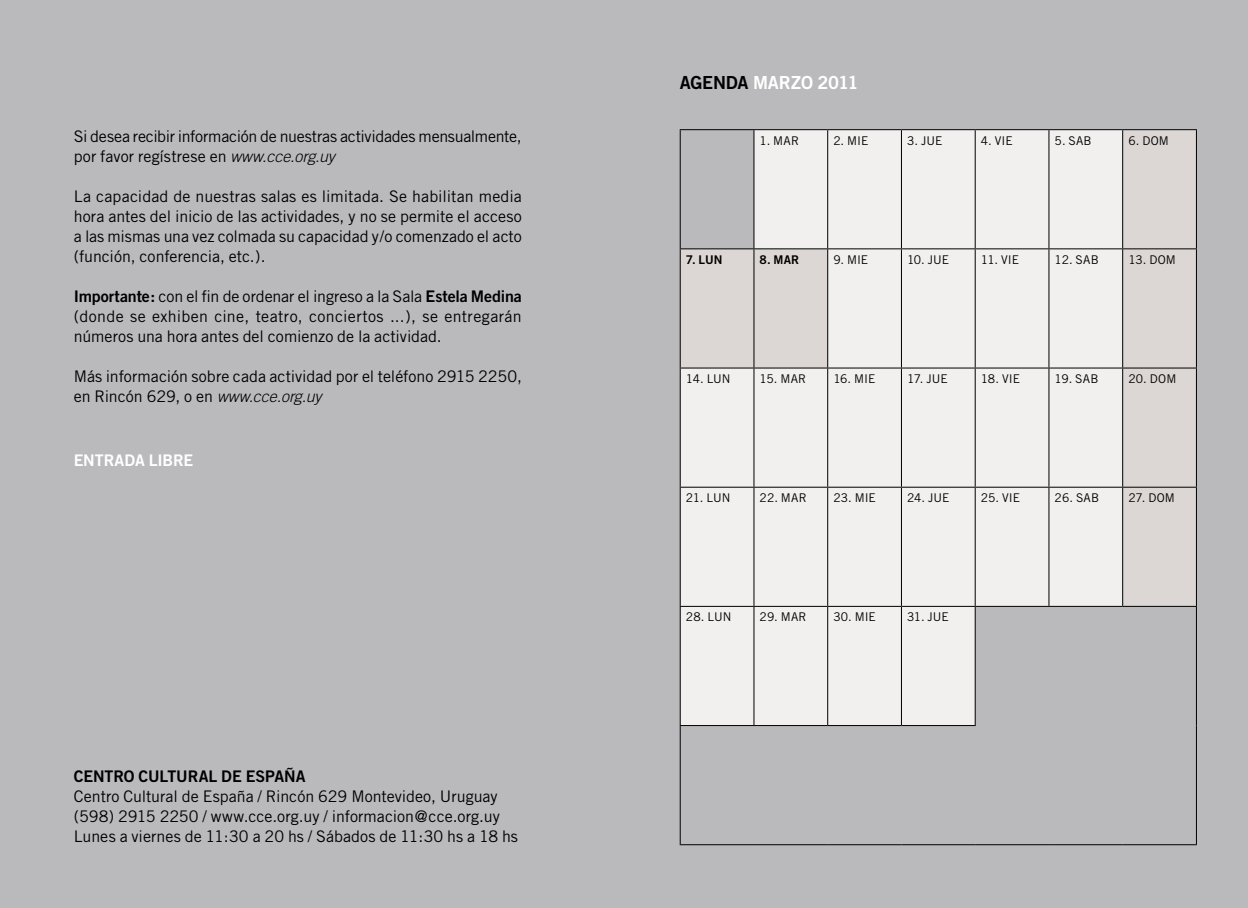
<style>
.page{position:relative;width:1248px;height:908px;background:#fff}
.page>*{position:absolute;margin:0;border:0;box-sizing:border-box;transform-origin:0 0}
.t1{font:18px "Trade Gothic Bold Two";letter-spacing:-.015em;color:#fff}
.t2{font:16px/20px "Trade Gothic";color:#000}
.t3{font:16px "Trade Gothic Bold Two";letter-spacing:-.005em;color:#000}
.t4{font:16px "Trade Gothic Bold Two";color:#fff}
.t5{font:12px "Trade Gothic";color:#000}
.t6{font:12px "Trade Gothic Bold Two";letter-spacing:.005em;color:#000}
.s1{font-weight:300;font-style:italic}
.s2{font-family:"Trade Gothic Bold Two"}
.s3{color:#000}
</style>
<div class="page">
<div style="left:0;top:0;width:1247px;height:907px;background:#bababd"></div>
<svg style="left:680px;top:606px;width:442px;height:119px;fill:#f2f0ef"></svg>
<svg style="left:680px;top:130px;width:515px;height:475px;background:#e8e6e4"></svg>
<hr style="left:1048px;top:248px;width:74px;height:1px;background:#000">
<hr style="left:679px;top:367px;width:75px;height:1px;background:#000">
<hr style="left:754px;top:248px;width:73px;height:1px;background:#000">
<hr style="left:754px;top:367px;width:73px;height:1px;background:#000">
<hr style="left:827px;top:248px;width:74px;height:1px;background:#000">
<hr style="left:827px;top:367px;width:74px;height:1px;background:#000">
<hr style="left:679px;top:129px;width:75px;height:1px;background:#000">
<hr style="left:754px;top:129px;width:73px;height:1px;background:#000">
<hr style="left:753px;top:130px;width:1px;height:118px;background:#000">
<hr style="left:827px;top:129px;width:74px;height:1px;background:#000">
<hr style="left:827px;top:130px;width:1px;height:118px;background:#000">
<hr style="left:901px;top:129px;width:74px;height:1px;background:#000">
<hr style="left:900px;top:130px;width:1px;height:118px;background:#000">
<hr style="left:975px;top:129px;width:73px;height:1px;background:#000">
<hr style="left:974px;top:130px;width:1px;height:118px;background:#000">
<hr style="left:1048px;top:129px;width:74px;height:1px;background:#000">
<hr style="left:1048px;top:130px;width:1px;height:118px;background:#000">
<hr style="left:1122px;top:129px;width:74px;height:1px;background:#000">
<hr style="left:1122px;top:130px;width:1px;height:118px;background:#000">
<hr style="left:1195px;top:130px;width:1px;height:118px;background:#000">
<hr style="left:679px;top:248px;width:75px;height:1px;background:#000">
<hr style="left:679px;top:249px;width:1px;height:118px;background:#000">
<hr style="left:753px;top:249px;width:1px;height:118px;background:#000">
<hr style="left:827px;top:249px;width:1px;height:118px;background:#000">
<hr style="left:900px;top:249px;width:1px;height:118px;background:#000">
<hr style="left:974px;top:249px;width:1px;height:118px;background:#000">
<hr style="left:1048px;top:249px;width:1px;height:118px;background:#000">
<hr style="left:1122px;top:248px;width:74px;height:1px;background:#000">
<hr style="left:1122px;top:249px;width:1px;height:118px;background:#000">
<hr style="left:1195px;top:249px;width:1px;height:118px;background:#000">
<hr style="left:679px;top:368px;width:1px;height:118px;background:#000">
<hr style="left:753px;top:368px;width:1px;height:118px;background:#000">
<hr style="left:827px;top:368px;width:1px;height:118px;background:#000">
<hr style="left:900px;top:368px;width:1px;height:118px;background:#000">
<hr style="left:974px;top:368px;width:1px;height:118px;background:#000">
<hr style="left:1048px;top:368px;width:1px;height:118px;background:#000">
<hr style="left:1122px;top:367px;width:74px;height:1px;background:#000">
<hr style="left:1122px;top:368px;width:1px;height:118px;background:#000">
<hr style="left:1195px;top:368px;width:1px;height:118px;background:#000">
<hr style="left:679px;top:486px;width:75px;height:1px;background:#000">
<hr style="left:679px;top:487px;width:1px;height:118px;background:#000">
<hr style="left:754px;top:486px;width:73px;height:1px;background:#000">
<hr style="left:753px;top:487px;width:1px;height:118px;background:#000">
<hr style="left:827px;top:486px;width:74px;height:1px;background:#000">
<hr style="left:827px;top:487px;width:1px;height:118px;background:#000">
<hr style="left:901px;top:486px;width:74px;height:1px;background:#000">
<hr style="left:900px;top:487px;width:1px;height:118px;background:#000">
<hr style="left:975px;top:486px;width:73px;height:1px;background:#000">
<hr style="left:974px;top:487px;width:1px;height:118px;background:#000">
<hr style="left:1048px;top:486px;width:74px;height:1px;background:#000">
<hr style="left:1048px;top:487px;width:1px;height:118px;background:#000">
<hr style="left:1122px;top:486px;width:74px;height:1px;background:#000">
<hr style="left:1122px;top:487px;width:1px;height:118px;background:#000">
<hr style="left:1195px;top:487px;width:1px;height:118px;background:#000">
<hr style="left:679px;top:605px;width:75px;height:1px;background:#000">
<hr style="left:679px;top:606px;width:1px;height:118px;background:#000">
<hr style="left:754px;top:605px;width:73px;height:1px;background:#000">
<hr style="left:753px;top:606px;width:1px;height:118px;background:#000">
<hr style="left:827px;top:605px;width:74px;height:1px;background:#000">
<hr style="left:827px;top:606px;width:1px;height:118px;background:#000">
<hr style="left:901px;top:605px;width:74px;height:1px;background:#000">
<hr style="left:900px;top:606px;width:1px;height:118px;background:#000">
<hr style="left:974px;top:606px;width:1px;height:118px;background:#000">
<hr style="left:1122px;top:605px;width:74px;height:1px;background:#000">
<hr style="left:679px;top:724px;width:75px;height:1px;background:#000">
<hr style="left:679px;top:725px;width:1px;height:118px;background:#000">
<hr style="left:754px;top:724px;width:73px;height:1px;background:#000">
<hr style="left:679px;top:130px;width:1px;height:118px;background:#000">
<hr style="left:901px;top:248px;width:74px;height:1px;background:#000">
<hr style="left:901px;top:367px;width:74px;height:1px;background:#000">
<hr style="left:975px;top:248px;width:73px;height:1px;background:#000">
<hr style="left:975px;top:367px;width:73px;height:1px;background:#000">
<hr style="left:1048px;top:367px;width:74px;height:1px;background:#000">
<hr style="left:1048px;top:605px;width:74px;height:1px;background:#000">
<hr style="left:679px;top:843px;width:75px;height:1px;background:#000">
<hr style="left:754px;top:843px;width:73px;height:1px;background:#000">
<hr style="left:827px;top:843px;width:74px;height:1px;background:#000">
<hr style="left:901px;top:843px;width:74px;height:1px;background:#000">
<hr style="left:975px;top:605px;width:73px;height:1px;background:#000">
<hr style="left:1195px;top:606px;width:1px;height:119px;background:#000">
<hr style="left:827px;top:724px;width:74px;height:1px;background:#000">
<hr style="left:901px;top:724px;width:74px;height:1px;background:#000">
<hr style="left:975px;top:843px;width:73px;height:1px;background:#000">
<hr style="left:1048px;top:843px;width:74px;height:1px;background:#000">
<hr style="left:1195px;top:725px;width:1px;height:118px;background:#000">
<hr style="left:1122px;top:843px;width:74px;height:1px;background:#000">
<p class="t2" style="left:74px;top:126px;width:449px">Si desea recibir información de nuestras actividades mensualmente, por favor regístrese en <span class="s1">www.cce.org.uy</span></p>
<p class="t2" style="left:74px;top:186px;width:449px;text-align:justify">La capacidad de nuestras salas es limitada. Se habilitan media hora antes del inicio de las actividades, y no se permite el acceso a las mismas una vez colmada su capacidad y/o comenzado el acto (función, conferencia, etc.).</p>
<p class="t2" style="left:74px;top:286px;width:449px;text-align:justify"><span class="s2">Importante:</span> con el fin de ordenar el ingreso a la Sala <span class="s2">Estela Medina </span>(donde se exhiben cine, teatro, conciertos ...), se entregarán números una hora antes del comienzo de la actividad.</p>
<p class="t2" style="left:74px;top:366px;width:449px">Más información sobre cada actividad por el teléfono 2915 2250, en R incón 629, o en <span class="s1">www.cce.org.uy</span></p>
<p class="t4" style="left:74px;top:450px;width:21px">Entrada</p>
<p class="t4" style="left:149px;top:450px;width:10px">libre</p>
<p class="t3" style="left:74px;top:766px;width:233px">CENTRO CULTURAL DE ESPAÑA</p>
<p class="t2" style="left:74px;top:785px;width:446px">Centro Cultural de España / R incón 629 M ontevideo, Uruguay (598) 2915 2250 / www.cce.org.uy / informacion@cce.org.uy<br>Lunes a viernes de 11:30 a 20 hs / Sábados de 11:30 hs a 18 hs</p>
<p class="t1" style="left:679px;top:72px;width:180px"><span class="s3">AGENDA</span> MARZO 2011</p>
<p class="t5" style="left:759px;top:133px;width:23px">1. MAR</p>
<p class="t5" style="left:833px;top:133px;width:22px">2. MIE</p>
<p class="t5" style="left:907px;top:133px;width:35px">3. JUE</p>
<p class="t5" style="left:980px;top:133px;width:27px">4. VIE</p>
<p class="t5" style="left:1054px;top:133px;width:39px">5. SAB</p>
<p class="t5" style="left:1128px;top:133px;width:24px">6. DOM</p>
<p class="t6" style="left:685px;top:252px;width:38px">7. LUN</p>
<p class="t6" style="left:759px;top:252px;width:41px">8. MAR</p>
<p class="t5" style="left:833px;top:252px;width:22px">9. MIE</p>
<p class="t5" style="left:907px;top:252px;width:42px">10. JUE</p>
<p class="t5" style="left:980px;top:252px;width:33px">11. VIE</p>
<p class="t5" style="left:1054px;top:252px;width:46px">12. SAB</p>
<p class="t5" style="left:1128px;top:252px;width:31px">13. DOM</p>
<p class="t5" style="left:685px;top:371px;width:44px">14. LUN</p>
<p class="t5" style="left:759px;top:371px;width:30px">15. MAR</p>
<p class="t5" style="left:833px;top:371px;width:29px">16. MIE</p>
<p class="t5" style="left:907px;top:371px;width:40px">17. JUE</p>
<p class="t5" style="left:980px;top:371px;width:34px">18. VIE</p>
<p class="t5" style="left:1054px;top:371px;width:45px">19. SAB</p>
<p class="t5" style="left:1128px;top:371px;width:31px">20. DOM</p>
<p class="t5" style="left:685px;top:490px;width:43px">21. LUN</p>
<p class="t5" style="left:759px;top:490px;width:31px">22. MAR</p>
<p class="t5" style="left:833px;top:490px;width:29px">23. MIE</p>
<p class="t5" style="left:907px;top:490px;width:42px">24. JUE</p>
<p class="t5" style="left:980px;top:490px;width:34px">25. VIE</p>
<p class="t5" style="left:1054px;top:490px;width:46px">26. SAB</p>
<p class="t5" style="left:1128px;top:490px;width:29px">27. DOM</p>
<p class="t5" style="left:685px;top:609px;width:44px">28. LUN</p>
<p class="t5" style="left:759px;top:609px;width:31px">29. MAR</p>
<p class="t5" style="left:833px;top:609px;width:29px">30. MIE</p>
<p class="t5" style="left:907px;top:609px;width:41px">31. JUE</p>
</div>
